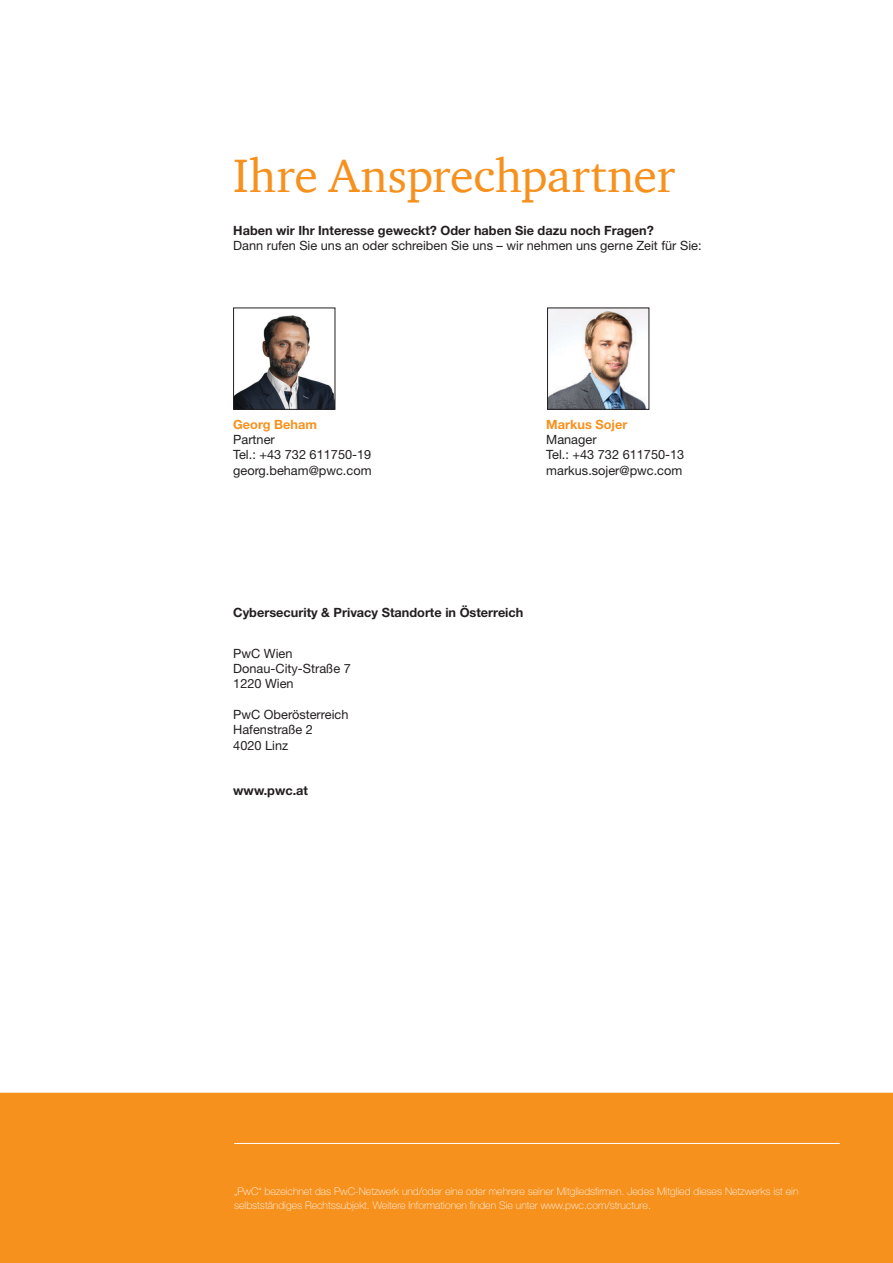
<style>
.page{position:relative;width:893px;height:1263px;background:#fff}
.page>*{position:absolute;margin:0;border:0;box-sizing:border-box;transform-origin:0 0}
.Sub_Head_3{font:48px "ITC Charter Com";letter-spacing:-.005em;color:#f7911e}
.t1{font:12.75px "Helvetica Neue LT Pro";color:#231f20}
.t2{font:700 12.75px "Helvetica Neue LT Pro";color:#231f20}
.t3{font:700 12.75px/15.3px "Helvetica Neue LT Pro";color:#f7911e}
.t4{font:100 10.5px/13.5px "Helvetica Neue LT Pro";color:#fff}
.s1{font-weight:400;color:#231f20}
</style>
<div class="page">
<div style="left:0;top:1093px;width:893px;height:170px;background:#f7911e"></div>
<hr style="left:234px;top:1143px;width:606px;height:1px;background:#fff">
<img style="left:235px;top:315px;width:98px;height:93px">
<div style="left:233px;top:308px;width:102px;height:102px;border:1px solid #231f20"></div>
<img style="left:549px;top:310px;width:98px;height:98px">
<div style="left:547px;top:308px;width:102px;height:102px;border:1px solid #231f20"></div>
<p class="Sub_Head_3" style="left:233px;top:146px;width:443px">Ihre Ansprechpartner</p>
<p class="t2" style="left:233px;top:223px;width:422px">Haben wir Ihr Interesse geweckt? Oder haben Sie dazu noch Fragen?</p>
<p class="t1" style="left:233px;top:238px;width:470px">Dann rufen Sie uns an oder schreiben Sie uns – wir nehmen uns gerne Zeit für Sie:</p>
<p class="t3" style="left:233px;top:416px;width:85px">Georg Beham<br><span class="s1">Partner</span></p>
<p class="t1" style="left:233px;top:447px;width:140px">Tel.: +43 732 611750-19</p>
<p class="t1" style="left:233px;top:462px;width:140px">georg.beham@pwc.com</p>
<p class="t3" style="left:546px;top:416px;width:83px">Markus Sojer</p>
<p class="t1" style="left:546px;top:432px;width:52px">Manager</p>
<p class="t1" style="left:546px;top:447px;width:140px">Tel.: +43 732 611750-13</p>
<p class="t1" style="left:546px;top:462px;width:138px">markus.sojer@pwc.com</p>
<p class="t2" style="left:233px;top:605px;width:292px">Cybersecurity &amp; Privacy Standorte in Österreich</p>
<p class="t1" style="left:233px;top:646px;width:61px">PwC Wien</p>
<p class="t1" style="left:233px;top:661px;width:119px">Donau-City-Straße 7</p>
<p class="t1" style="left:233px;top:676px;width:62px">1220 Wien</p>
<p class="t1" style="left:233px;top:707px;width:117px">PwC Oberösterreich</p>
<p class="t1" style="left:233px;top:722px;width:81px">Hafenstraße 2</p>
<p class="t1" style="left:233px;top:737px;width:57px">4020 Linz</p>
<p class="t2" style="left:233px;top:783px;width:76px">www.pwc.at</p>
<p class="t4" style="left:234px;top:1185px;width:566px">„PwC“ bezeichnet das PwC-Netzwerk und/oder eine oder mehrere seiner Mitgliedsfirmen. Jedes Mitglied dieses Netzwerks ist ein selbstständiges Rechtssubjekt. Weitere Informationen finden Sie unter www.pwc.com/structure.</p>
</div>
